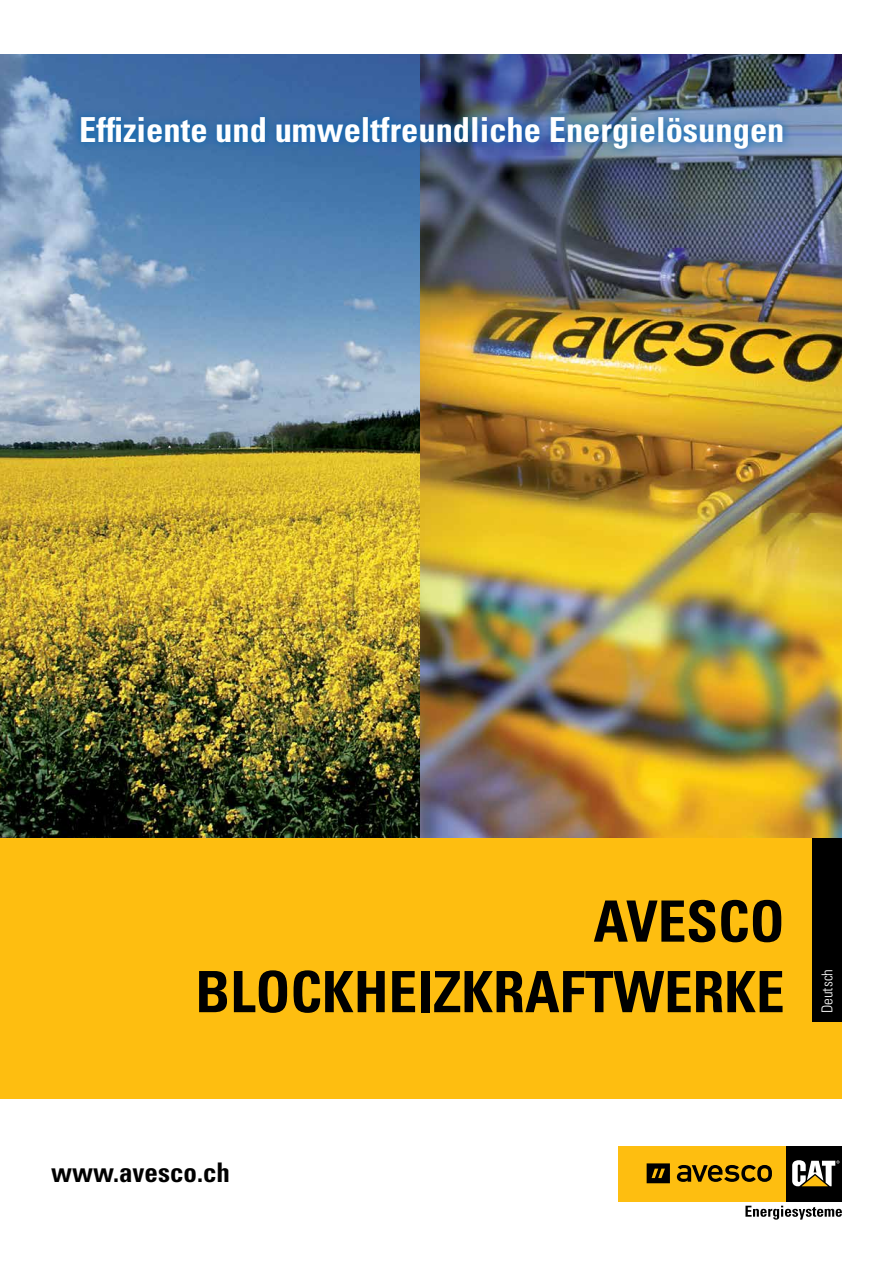
<style>
.page{position:relative;width:893px;height:1263px;background:#fff}
.page>*{position:absolute;margin:0;border:0;box-sizing:border-box;transform-origin:0 0}
.t1{font:700 condensed 57px/70.5px "Univers LT Std";color:#000;text-align:right}
.t2{font:700 condensed 34.5px "Univers LT Std";color:#fff}
.t3{font:700 condensed 27px "Univers LT Std";color:#000}
.t4{font:300 condensed 15px "Univers LT Std";color:#fff}
</style>
<div class="page">
<img style="left:0;top:54px;width:421px;height:784px">
<img style="left:421px;top:54px;width:421px;height:784px">
<img style="left:72px;top:108px;width:719px;height:49px">
<div style="left:0;top:838px;width:842px;height:260px;background:#febe10"></div>
<div style="left:812px;top:838px;width:30px;height:184px;background:#000"></div>
<div style="left:619px;top:1146px;width:167px;height:55px;background:#febe10"></div>
<div style="left:786px;top:1146px;width:56px;height:55px;background:#000"></div>
<svg style="left:792px;top:1160px;width:47px;height:26px"></svg>
<svg style="left:677px;top:1165px;width:95px;height:17px"></svg>
<svg style="left:647px;top:1163px;width:23px;height:20px"></svg>
<svg style="left:745px;top:1206px;width:97px;height:13px"></svg>
<p class="t2" style="left:79px;top:108px;width:707px">Effiziente und umweltfreundliche Energielösungen</p>
<h1 class="t1" style="left:195px;top:886px;width:591px">Avesco<br>Blockheizkraftwerke</h1>
<p class="t4" style="left:818px;top:1013px;width:46px;rotate:-90deg">Deutsch</p>
<p class="t3" style="left:51px;top:1156px;width:180px">www.avesco.ch</p>
</div>
